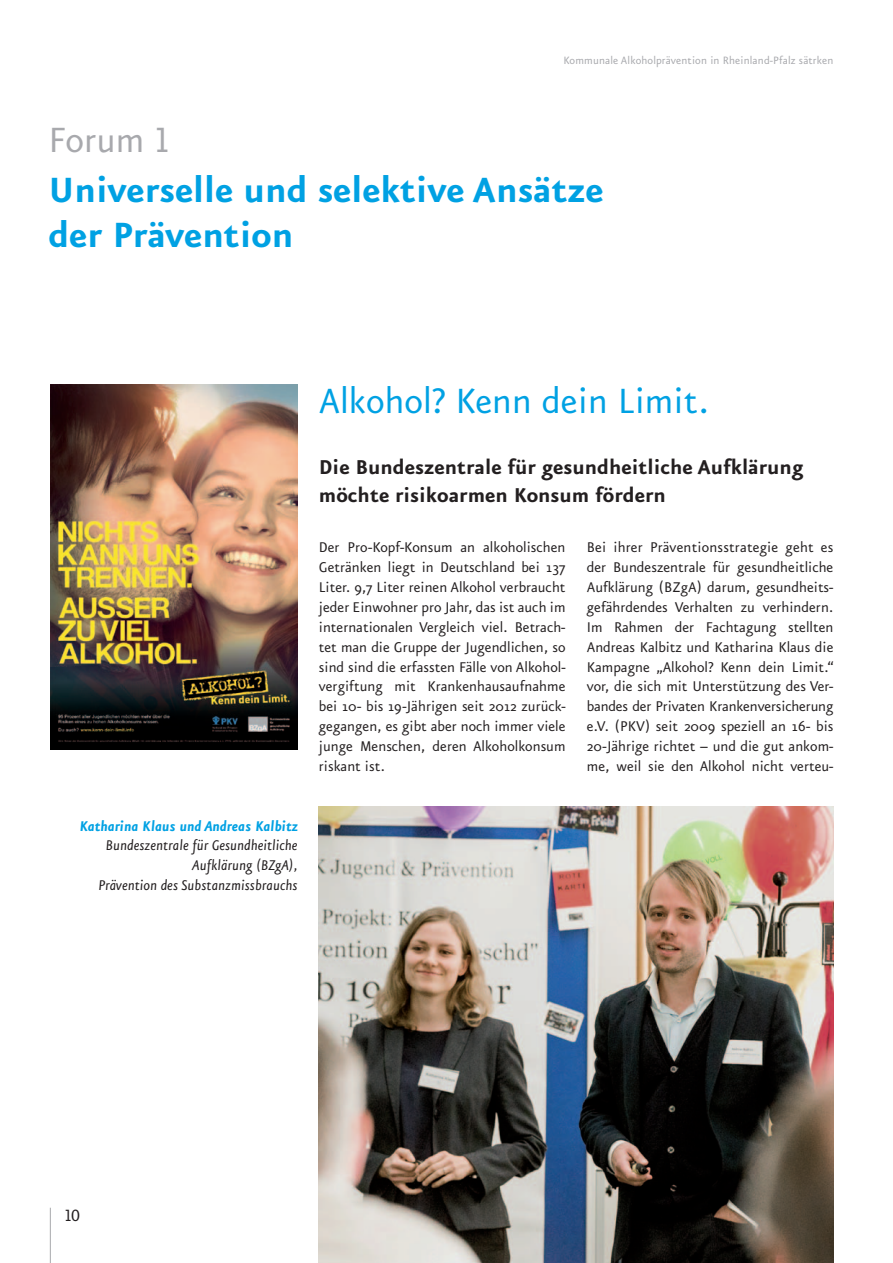
<style>
.page{position:relative;width:893px;height:1263px;background:#fff}
.page>*{position:absolute;margin:0;border:0;box-sizing:border-box;transform-origin:0 0}
.t1{font:700 42px/45px "Eureka Sans OT";color:#00a1e3}
.t2{font:42px "Eureka Sans OT";color:#00a1e3}
.t3{font:42px "Eureka Sans OT";color:#a8a9ad}
.t4{font:700 24px/28.5px "Eureka Sans OT";color:#231f20}
.t5{font:19.5px "Eureka Sans OT";color:#231f20}
.t6{font:16.8px/20px "Eureka Sans OT";color:#231f20;text-align:justify}
.t7{font:italic 16.8px/20px "Eureka Sans OT";color:#231f20;text-align:right}
.t8{font:italic 700 16.8px "Eureka Sans OT";color:#00a1e3}
.t9{font:12.75px "Eureka Sans OT";letter-spacing:.01em;color:#a8a9ad}
</style>
<div class="page">
<hr style="left:50px;top:1208px;width:1px;height:55px;background:#a8a9ad">
<img style="left:319px;top:807px;width:514px;height:456px">
<img style="left:51px;top:385px;width:247px;height:365px">
<h1 class="t3" style="left:48px;top:118px;width:122px">Forum 1</h1>
<p class="t9" style="left:563px;top:53px;width:272px">Kommunale Alkoholprävention in Rheinland-Pfalz sätrken</p>
<h1 class="t1" style="left:48px;top:168px;width:557px">Universelle und selektive Ansätze der Prävention</h1>
<h1 class="t2" style="left:319px;top:379px;width:392px">Alkohol? Kenn dein Limit.</h1>
<p class="t8" style="left:80px;top:817px;width:219px">Katharina Klaus und Andreas Kalbitz</p>
<p class="t7" style="left:99px;top:836px;width:200px">Bundeszentrale für Gesundheitliche<br>Aufklärung (BZgA),<br>Prävention des Substanzmissbrauchs</p>
<h2 class="t4" style="left:319px;top:453px;width:486px">Die Bundeszentrale für gesundheitliche Aufklärung möchte risikoarmen Konsum fördern</h2>
<p class="t6" style="left:319px;top:538px;width:248px">Der Pro-Kopf-Konsum an alkoholischen Getränken liegt in Deutschland bei 137<br>Liter. 9,7 Liter reinen Alkohol verbraucht jeder Einwohner pro Jahr, das ist auch im internationalen Vergleich viel. Betrach&shy;tet man die Gruppe der Jugendlichen, so sind sind die erfassten Fälle von Alkohol&shy;vergiftung mit Krankenhausaufnahme bei 10- bis 19-Jährigen seit 2012 zurück&shy;gegangen, es gibt aber noch immer viele junge Menschen, deren Alkoholkonsum riskant ist.</p>
<p class="t6" style="left:587px;top:538px;width:248px">Bei ihrer Präventionsstrategie geht es der Bundeszentrale für gesundheitliche Aufklärung (BZgA) darum, gesundheits&shy;gefährdendes Verhalten zu verhindern.<br>Im Rahmen der Fachtagung stellten Andreas Kalbitz und Katharina Klaus die Kampagne „Alkohol? Kenn dein Limit.“ vor, die sich mit Unterstützung des Ver&shy;bandes der Privaten Krankenversicherung e.V. (PKV) seit 2009 speziell an 16- bis 20-Jährige richtet – und die gut ankom&shy;me, weil sie den Alkohol nicht verteu-</p>
<p class="t5" style="left:65px;top:1205px;width:17px">10</p>
</div>
